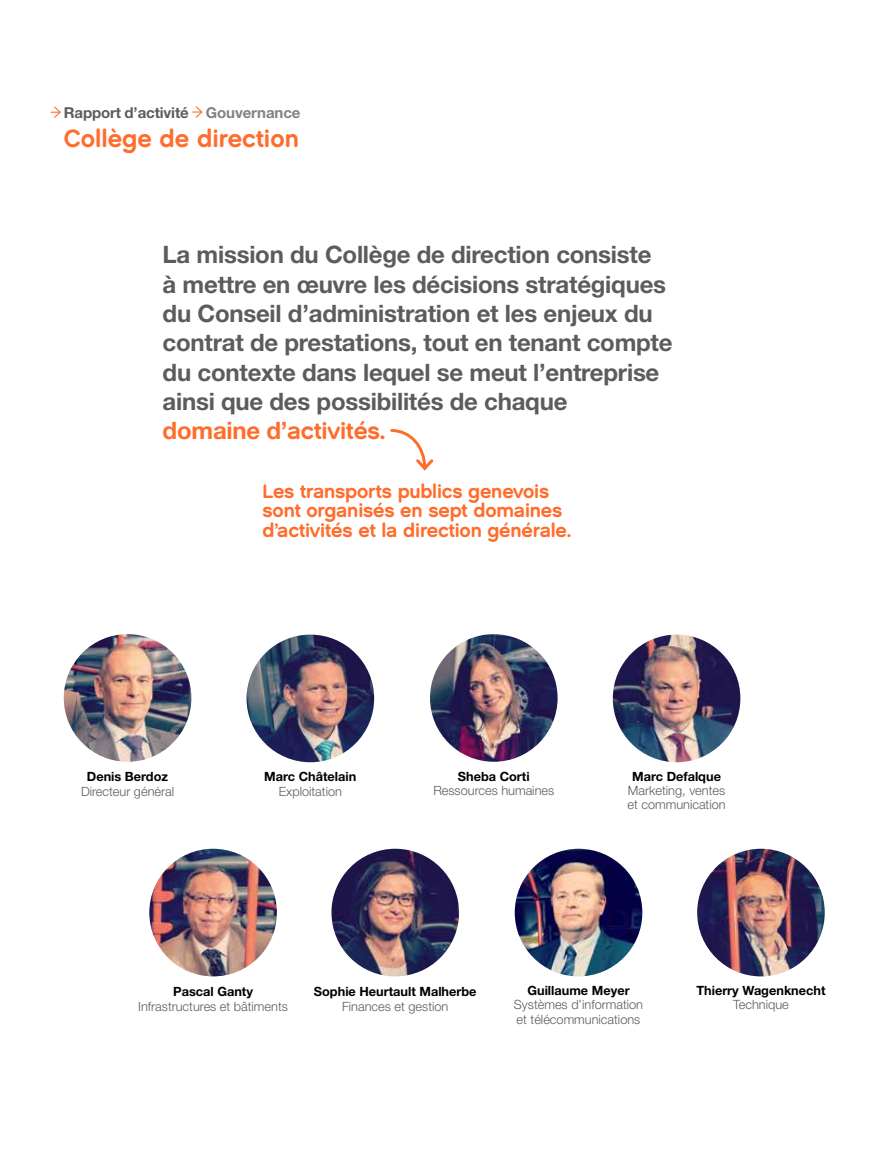
<style>
.page{position:relative;width:893px;height:1170px;background:#fff}
.page>*{position:absolute;margin:0;border:0;box-sizing:border-box;transform-origin:0 0}
.t1{font:700 24.75px "TPG Rounded";color:#ff6d2d}
.t2{font:700 24px/29.2px "Helvetica Neue";letter-spacing:-.01em;color:#5c5c5b}
.t3{font:700 24px "TPG Rounded";letter-spacing:-.01em;color:#ff6d2d}
.t4{font:700 19.5px/19.5px "TPG Rounded";letter-spacing:-.01em;color:#ff6d2d}
.t5{font:700 15px "Helvetica Neue";letter-spacing:-.005em;color:#5c5c5b}
.t6{font:300 12.75px/14.2px "Helvetica Neue";color:#5c5c5b}
.t7{font:700 12.75px "Helvetica Neue";color:#000}
.s1{color:#828281}
.s2{font-family:"Helvetica Neue"}
</style>
<div class="page">
<img style="left:247px;top:634px;width:127px;height:128px;border-radius:64px">
<img style="left:430px;top:634px;width:128px;height:127px;border-radius:64px">
<img style="left:697px;top:848px;width:128px;height:128px;border-radius:64px">
<img style="left:613px;top:634px;width:127px;height:128px;border-radius:64px">
<img style="left:331px;top:848px;width:128px;height:128px;border-radius:64px">
<img style="left:515px;top:848px;width:127px;height:128px;border-radius:64px">
<img style="left:64px;top:634px;width:127px;height:127px;border-radius:64px">
<img style="left:149px;top:848px;width:128px;height:128px;border-radius:64px">
<svg style="left:390px;top:429px;width:44px;height:42px"></svg>
<svg style="left:193px;top:106px;width:10px;height:12px"></svg>
<svg style="left:51px;top:106px;width:10px;height:12px"></svg>
<p class="t5" style="left:64px;top:103px;width:238px">Rapport d’activité <span class="s1">Gouvernance</span></p>
<p class="t1" style="left:64px;top:123px;width:237px">Collège de direction</p>
<p class="t2" style="left:163px;top:240px;width:511px">La mission du Collège de direction consiste<br>à mettre en œuvre les décisions stratégiques du Conseil d’administration et les enjeux du contrat de prestations, tout en tenant compte du contexte dans lequel se meut l’entreprise ainsi que des possibilités de chaque</p>
<p class="t3" style="left:163px;top:416px;width:224px"><span class="s2">domaine d’</span>activités.</p>
<p class="t4" style="left:263px;top:481px;width:310px">Les transports publics genevois sont organisés en sept domaines d’activités et la direction générale.</p>
<p class="t7" style="left:87px;top:768px;width:83px">Denis Berdoz</p>
<p class="t6" style="left:81px;top:783px;width:95px">Directeur général</p>
<p class="t7" style="left:264px;top:769px;width:94px">Marc Châtelain</p>
<p class="t6" style="left:279px;top:783px;width:65px">Exploitation</p>
<p class="t7" style="left:458px;top:768px;width:73px">Sheba Corti</p>
<p class="t6" style="left:433px;top:783px;width:122px">Ressources humaines</p>
<p class="t7" style="left:632px;top:768px;width:90px">Marc Defalque</p>
<p class="t6" style="left:627px;top:783px;width:100px">Marketing, ventes et communication</p>
<p class="t7" style="left:173px;top:983px;width:81px">Pascal Ganty</p>
<p class="t6" style="left:138px;top:998px;width:151px">Infrastructures et bâtiments</p>
<p class="t7" style="left:314px;top:983px;width:164px">Sophie Heurtault Malherbe</p>
<p class="t6" style="left:342px;top:998px;width:108px">Finances et gestion</p>
<p class="t7" style="left:527px;top:982px;width:104px">Guillaume Meyer</p>
<p class="t6" style="left:514px;top:997px;width:131px">Systèmes d’information et télécommunications</p>
<p class="t7" style="left:696px;top:982px;width:131px">Thierry Wagenknecht</p>
<p class="t6" style="left:733px;top:997px;width:57px">Technique</p>
</div>
